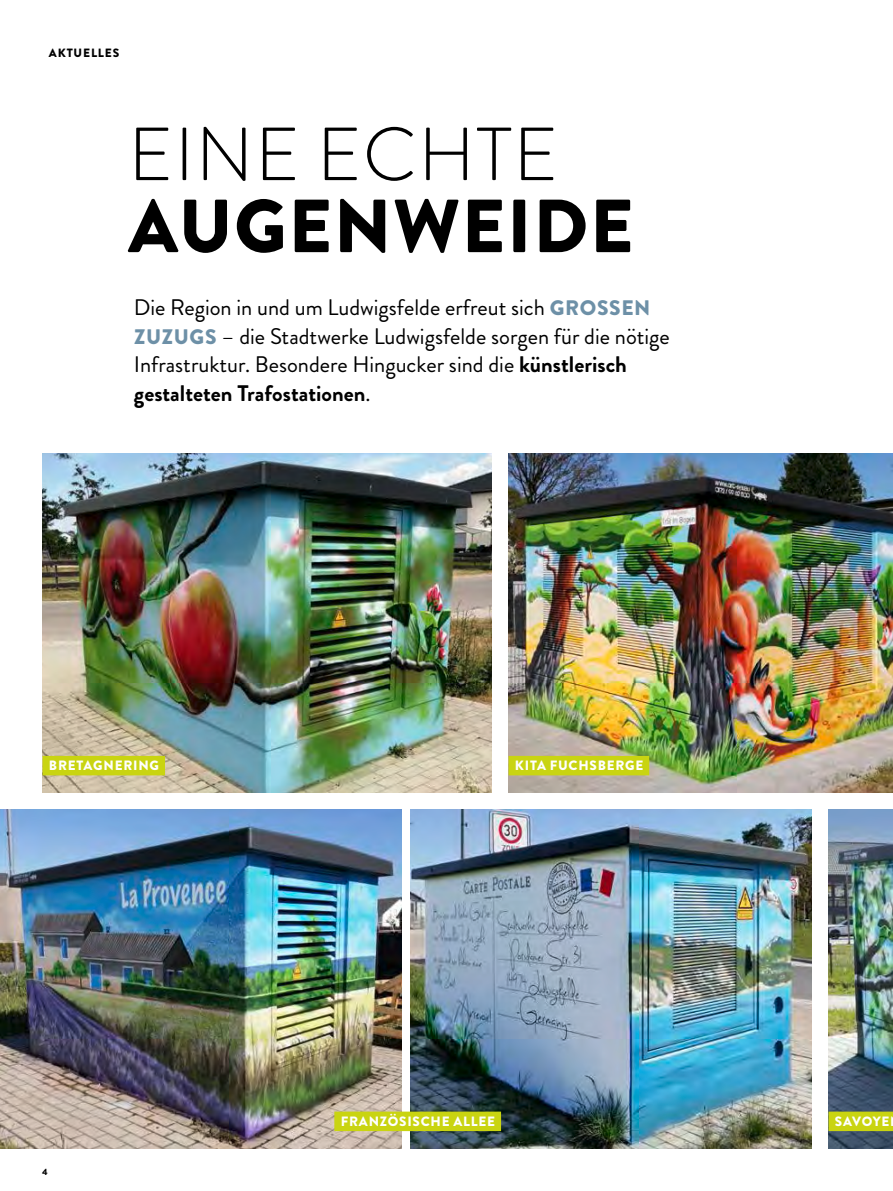
<style>
.page{position:relative;width:893px;height:1191px;background:#fff}
.page>*{position:absolute;margin:0;border:0;box-sizing:border-box;transform-origin:0 0}
.t1{font:900 75px "Brandon Grotesque";letter-spacing:.02em;color:#000}
.t2{font:300 75px "Brandon Grotesque";letter-spacing:.02em;color:#000}
.t3{font:22.5px/28.5px "Brandon Grotesque";color:#000}
.t4{font:900 13.5px "Brandon Grotesque";letter-spacing:.055em;color:#fff}
.t5{font:900 12px "Brandon Grotesque";letter-spacing:.07em;color:#000}
.t6{font:900 9px "Brandon Grotesque";color:#000}
.s1{font-weight:900;font-size:21px;color:#6d90a7}
.s2{font-weight:700}
</style>
<div class="page">
<img style="left:508px;top:454px;width:385px;height:338px">
<img style="left:43px;top:454px;width:448px;height:338px">
<img style="left:410px;top:809px;width:401px;height:339px">
<img style="left:0;top:809px;width:401px;height:339px">
<div style="left:43px;top:756px;width:122px;height:19px;background:#c9d411"></div>
<div style="left:334px;top:1111px;width:167px;height:20px;background:#c9d411"></div>
<div style="left:508px;top:756px;width:141px;height:19px;background:#c9d411"></div>
<img style="left:828px;top:809px;width:65px;height:339px">
<div style="left:828px;top:1111px;width:65px;height:20px;background:#c9d411"></div>
<p class="t5" style="left:49px;top:45px;width:72px">AKTUELLES</p>
<h1 class="t2" style="left:128px;top:103px;width:431px">EINE ECHTE</h1>
<h1 class="t1" style="left:128px;top:173px;width:507px">AUGENWEIDE</h1>
<p class="t3" style="left:134px;top:293px;width:537px">Die Region in und um Ludwigsfelde erfreut sich <span class="s1">GROSSEN ZUZUGS</span> – die Stadtwerke Ludwigsfelde sorgen für die nötige Infrastruktur. Besondere Hingucker sind die <span class="s2">künstlerisch gestalteten Trafostationen</span>.</p>
<p class="t4" style="left:49px;top:756px;width:112px">BRETAGNERING</p>
<p class="t6" style="left:43px;top:1165px;width:7px">4</p>
<p class="t4" style="left:515px;top:756px;width:130px">KITA FUCHSBERGE</p>
<p class="t4" style="left:341px;top:1111px;width:156px">FRANZÖSISCHE ALLEE</p>
<p class="t4" style="left:835px;top:1111px;width:56px">SAVOYE</p>
</div>
